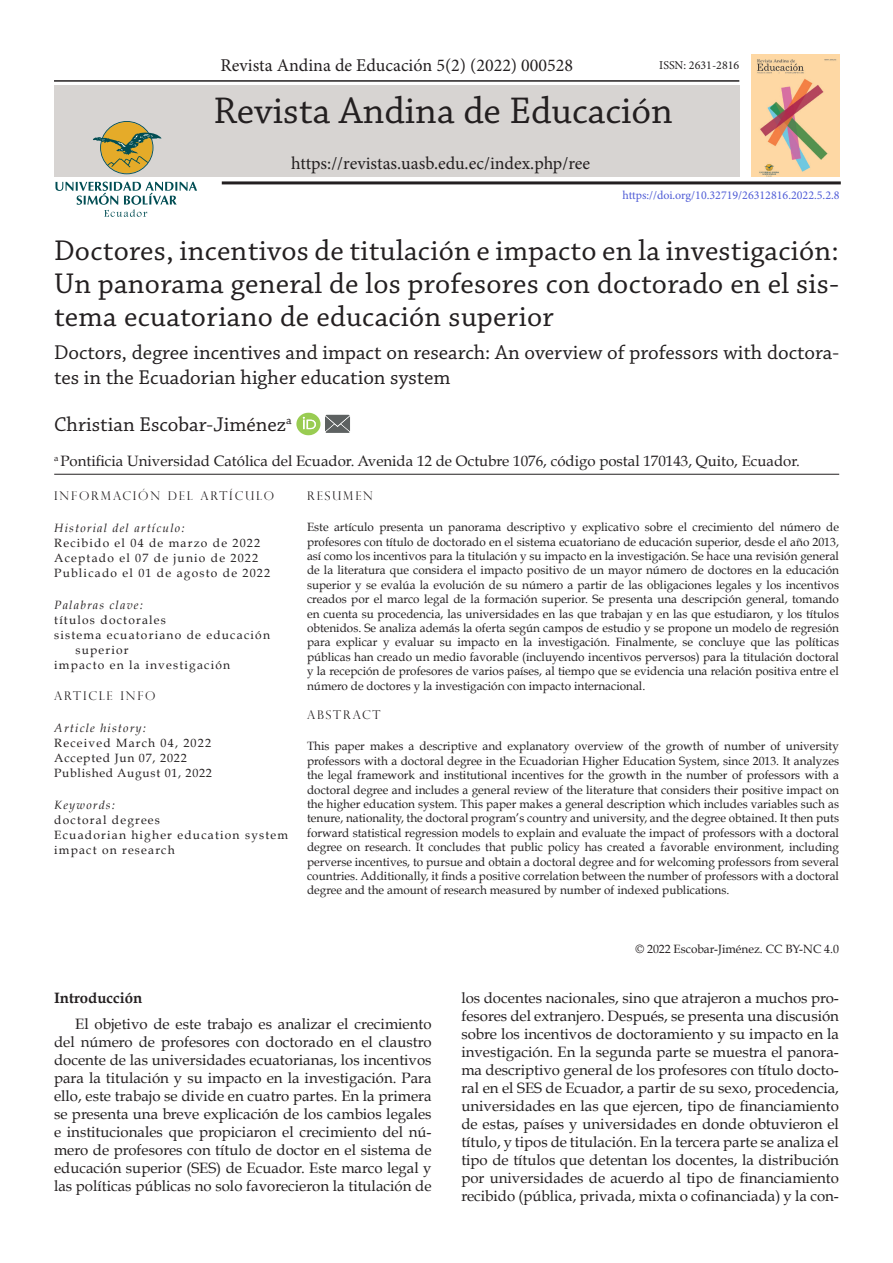
<style>
.page{position:relative;width:893px;height:1263px;background:#fff}
.page>*{position:absolute;margin:0;border:0;box-sizing:border-box;transform-origin:0 0}
.t1{font:39px "Chaparral Pro";color:#231f20}
.Artículo_español{font:30px/33px "Chaparral Pro";letter-spacing:.01em;color:#231f20;text-align:justify}
.Artículo_inglés{font:21px/25.2px "Chaparral Pro";color:#231f20}
.Autor{font:21px "Chaparral Pro";color:#231f20}
.t2{font:18px "Minion Pro";color:#231f20}
.Párrafo{font:15px/18px "Book Antiqua";color:#231f20;text-align:justify}
.Universidad{font:15px "Book Antiqua";color:#231f20}
._1{font:700 15px "Book Antiqua";color:#231f20}
.Texto_resumen{font:12px/14.4px "Book Antiqua";color:#231f20;text-align:justify}
.Texto_palabras_clave{font:12px/15px "Book Antiqua";letter-spacing:.1em;color:#231f20}
.Texto_palabras_clave-2{font:12px/15px "Book Antiqua";letter-spacing:.07em;color:#231f20}
.Título_palabras_clav{font:italic 12px "Book Antiqua";letter-spacing:.1em;color:#231f20}
.Título_resumen{font:300 12px "Perpetua Titling";letter-spacing:.15em;color:#231f20}
.t3{font:12px "Minion Pro";color:#4f5cd6}
.t4{font:12px "Minion Pro";color:#231f20}
</style>
<div class="page">
<div style="left:54px;top:85px;width:685px;height:92px;background:#d7d4d2"></div>
<hr style="left:222px;top:181px;width:619px;height:3px;background:#231f20">
<hr style="left:54px;top:80px;width:685px;height:2px;background:#231f20">
<img style="left:751px;top:54px;width:88px;height:123px">
<svg style="left:56px;top:182px;width:141px;height:35px"></svg>
<svg style="left:93px;top:121px;width:69px;height:53px"></svg>
<hr style="left:54px;top:474px;width:785px;height:1px;background:#231f20">
<svg style="left:296px;top:413px;width:54px;height:22px"></svg>
<p class="t2" style="left:220px;top:53px;width:354px">Revista Andina de Educación 5(2) (2022) 000528</p>
<p class="t4" style="left:659px;top:57px;width:82px">ISSN: 2631-2816</p>
<h1 class="t1" style="left:213px;top:89px;width:461px">Revista Andina de Educación</h1>
<h3 class="t2" style="left:291px;top:151px;width:300px">https://revistas.uasb.edu.ec/index.php/ree</h3>
<p class="t3" style="left:622px;top:187px;width:219px">https://doi.org/10.32719/26312816.2022.5.2.8</p>
<p class="Artículo_español" style="left:54px;top:235px;width:786px">Doctores, incentivos de titulación e impacto en la investigación:<br>Un panorama general de los profesores con doctorado en el sis&shy;tema ecuatoriano de educación superior</p>
<p class="Artículo_inglés" style="left:54px;top:340px;width:786px">Doctors, degree incentives and impact on research: An overview of professors with doctora&shy;tes in the Ecuadorian higher education system</p>
<p class="Autor" style="left:54px;top:412px;width:239px">Christian Escobar-Jiménez<sup>a</sup></p>
<p class="Universidad" style="left:54px;top:451px;width:747px"><sup>a</sup> Pontificia Universidad Católica del Ecuador. Avenida 12 de Octubre 1076, código postal 170143, Quito, Ecuador.</p>
<p class="Título_resumen" style="left:54px;top:488px;width:221px">INFORMACIÓN DEL ARTÍCULO</p>
<p class="Título_palabras_clav" style="left:54px;top:521px;width:132px">Historial del artículo:</p>
<p class="Texto_palabras_clave" style="left:54px;top:535px;width:217px">Recibido el 04 de marzo de 2022<br>Aceptado el 07 de junio de 2022<br>Publicado el 01 de agosto de 2022</p>
<p class="Título_palabras_clav" style="left:54px;top:598px;width:90px">Palabras clave:</p>
<p class="Texto_palabras_clave" style="left:54px;top:612px;width:113px">títulos doctorales</p>
<p class="Texto_palabras_clave" style="left:75px;top:627px;width:196px;text-indent:-21px">sistema ecuatoriano de educación superior</p>
<p class="Texto_palabras_clave" style="left:54px;top:657px;width:178px">impacto en la investigación</p>
<p class="Título_resumen" style="left:54px;top:689px;width:103px">ARTICLE INFO</p>
<p class="Título_palabras_clav" style="left:54px;top:721px;width:93px">Article history:</p>
<p class="Texto_palabras_clave-2" style="left:54px;top:736px;width:159px">Received March 04, 2022<br>Accepted Jun 07, 2022<br>Published August 01, 2022</p>
<p class="Título_palabras_clav" style="left:54px;top:798px;width:62px">Keywords:</p>
<p class="Texto_palabras_clave" style="left:54px;top:813px;width:235px">doctoral degrees<br>Ecuadorian higher education system impact on research</p>
<p class="Título_resumen" style="left:307px;top:488px;width:67px">RESUMEN</p>
<p class="Texto_resumen" style="left:307px;top:520px;width:533px">Este artículo presenta un panorama descriptivo y explicativo sobre el crecimiento del número de profesores con título de doctorado en el sistema ecuatoriano de educación superior, desde el año 2013, así como los incentivos para la titulación y su impacto en la investigación. Se hace una revisión general de la literatura que considera el impacto positivo de un mayor número de doctores en la educación superior y se evalúa la evolución de su número a partir de las obligaciones legales y los incentivos creados por el marco legal de la formación superior. Se presenta una descripción general, tomando en cuenta su procedencia, las universidades en las que trabajan y en las que estudiaron, y los títulos obtenidos. Se analiza además la oferta según campos de estudio y se propone un modelo de regresión para explicar y evaluar su impacto en la investigación. Finalmente, se concluye que las políticas públicas han creado un medio favorable (incluyendo incentivos perversos) para la titulación doctoral y la recepción de profesores de varios países, al tiempo que se evidencia una relación positiva entre el número de doctores y la investigación con impacto internacional.</p>
<p class="Título_resumen" style="left:307px;top:707px;width:75px">ABSTRACT</p>
<p class="Texto_resumen" style="left:307px;top:739px;width:533px">This paper makes a descriptive and explanatory overview of the growth of number of university professors with a doctoral degree in the Ecuadorian Higher Education System, since 2013. It analyzes the legal framework and institutional incentives for the growth in the number of professors with a doctoral degree and includes a general review of the literature that considers their positive impact on the higher education system. This paper makes a general description which includes variables such as tenure, nationality, the doctoral program’s country and university, and the degree obtained. It then puts forward statistical regression models to explain and evaluate the impact of professors with a doctoral degree on research. It concludes that public policy has created a favorable environment, including perverse incentives, to pursue and obtain a doctoral degree and for welcoming professors from several countries. Additionally, it finds a positive correlation between the number of professors with a doctoral degree and the amount of research measured by number of indexed publications.</p>
<p class="Texto_resumen" style="left:635px;top:942px;width:205px">© 2022 Escobar-Jiménez. CC BY-NC 4.0</p>
<p class="_1" style="left:54px;top:989px;width:90px">Introducción</p>
<p class="Párrafo" style="left:54px;top:1015px;width:379px;text-indent:21px">El objetivo de este trabajo es analizar el crecimiento del número de profesores con doctorado en el claustro docente de las universidades ecuatorianas, los incentivos para la titulación y su impacto en la investigación. Para ello, este trabajo se divide en cuatro partes. En la primera se presenta una breve explicación de los cambios legales e institucionales que propiciaron el crecimiento del nú&shy;mero de profesores con título de doctor en el sistema de educación superior (SES) de Ecuador. Este marco legal y las políticas públicas no solo favorecieron la titulación de</p>
<p class="Párrafo" style="left:461px;top:989px;width:379px">los docentes nacionales, sino que atrajeron a muchos pro&shy;fesores del extranjero. Después, se presenta una discusión sobre los incentivos de doctoramiento y su impacto en la investigación. En la segunda parte se muestra el panora&shy;ma descriptivo general de los profesores con título docto&shy;ral en el SES de Ecuador, a partir de su sexo, procedencia, universidades en las que ejercen, tipo de financiamiento de estas, países y universidades en donde obtuvieron el título, y tipos de titulación. En la tercera parte se analiza el tipo de títulos que detentan los docentes, la distribución por universidades de acuerdo al tipo de financiamiento recibido (pública, privada, mixta o cofinanciada) y la con-</p>
</div>
